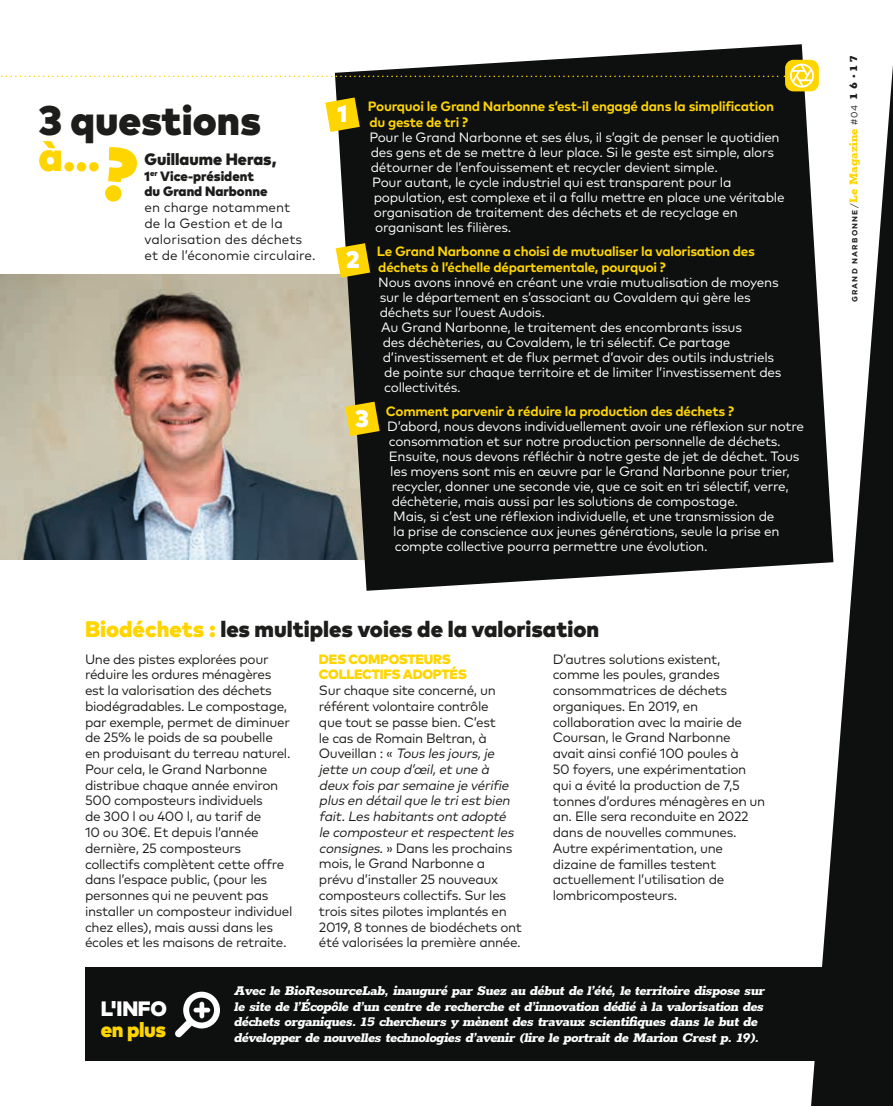
<style>
.page{position:relative;width:893px;height:1106px;background:#fff}
.page>*{position:absolute;margin:0;border:0;box-sizing:border-box;transform-origin:0 0}
.t1{font:900 41.25px "Mark Pro";color:#1d1d1b}
.t2{font:900 41.25px "Mark Pro";color:#ffd500}
.t3{font:900 24px "Mark Pro";color:#fff}
.t4{font:900 22.5px "Mark Pro";color:#1d1d1b}
.t5{font:900 20.85px "Mark Pro";color:#fff}
.t6{font:900 20.85px "Mark Pro";letter-spacing:-.02em;color:#ffd500}
.t7{font:900 16.5px "Mark Pro";color:#1d1d1b}
.t8{font:italic 800 15px/15.8px "Rokkitt";color:#fff}
.t9{font:13.5px/15.8px "Mark Pro";letter-spacing:-.025em;color:#1d1d1b}
.t10{font:13.5px "Mark Pro";letter-spacing:-.02em;color:#fff}
.t11{font:700 13.5px/15.8px "Mark Pro";letter-spacing:-.02em;color:#ffd500}
.t12{font:13.5px/15.8px "Mark Pro";color:#1d1d1b}
.t13{font:900 13.5px/15.8px "Mark Pro";color:#1d1d1b}
.t14{font:900 13.5px/15.8px "Mark Pro";letter-spacing:-.02em;color:#ffd500}
.t15{font:700 7.5px "Gotham";letter-spacing:.16em;color:#1d1d1b}
.s1{color:#ffd500}
.s2{font-style:italic}
.s3{font-weight:400;font-size:9px}
.s4{font-family:"Rokkitt";font-weight:800;font-size:13.5px;color:#ffd500}
.s5{font-family:"Rokkitt";font-weight:900;font-size:12px}
</style>
<div class="page">
<svg style="left:811px;top:65px;width:82px;height:1041px;fill:#0e100f"></svg>
<img style="left:0;top:274px;width:335px;height:285px">
<svg style="left:335px;top:44px;width:498px;height:547px;background:#262726"></svg>
<div style="left:785px;top:60px;width:34px;height:31px;background:#ffd500;border-radius:8px"></div>
<svg style="left:1px;top:64px;width:813px;height:24px"></svg>
<div style="left:85px;top:967px;width:808px;height:94px;background:#0e100f"></div>
<svg style="left:175px;top:991px;width:45px;height:46px"></svg>
<svg style="left:325px;top:97px;width:35px;height:35px"></svg>
<svg style="left:336px;top:243px;width:34px;height:35px"></svg>
<svg style="left:345px;top:401px;width:35px;height:35px"></svg>
<h1 class="t1" style="left:38px;top:89px;width:224px">3 questions</h1>
<h1 class="t2" style="left:38px;top:125px;width:63px">à...</h1>
<p class="t7" style="left:145px;top:146px;width:134px">Guillaume Heras,</p>
<p class="t13" style="left:145px;top:167px;width:124px">1<sup>er</sup> Vice-président du Grand Narbonne</p>
<p class="t12" style="left:145px;top:198px;width:173px">en charge notamment<br>de la Gestion et de la valorisation des déchets et de l’économie circulaire.</p>
<p class="t11" style="left:368px;top:97px;width:408px">Pourquoi le Grand Narbonne s’est-il engagé dans la simplification du geste de tri ?</p>
<p class="t10" style="left:369px;top:127px;width:412px">Pour le Grand Narbonne et ses élus, il s’agit de penser le quotidien</p>
<p class="t10" style="left:371px;top:142px;width:405px">des gens et de se mettre à leur place. Si le geste est simple, alors</p>
<p class="t10" style="left:371px;top:157px;width:349px">détourner de l’enfouissement et recycler devient simple.</p>
<p class="t10" style="left:372px;top:172px;width:361px">Pour autant, le cycle industriel qui est transparent pour la</p>
<p class="t10" style="left:374px;top:187px;width:412px">population, est complexe et il a fallu mettre en place une véritable</p>
<p class="t10" style="left:374px;top:202px;width:366px">organisation de traitement des déchets et de recyclage en</p>
<p class="t10" style="left:375px;top:217px;width:137px">organisant les filières.</p>
<p class="t11" style="left:377px;top:242px;width:380px">Le Grand Narbonne a choisi de mutualiser la valorisation des déchets à l’échelle départementale, pourquoi ?</p>
<p class="t10" style="left:378px;top:272px;width:402px">Nous avons innové en créant une vraie mutualisation de moyens</p>
<p class="t10" style="left:380px;top:287px;width:372px">sur le département en s’associant au Covaldem qui gère les</p>
<p class="t10" style="left:380px;top:302px;width:167px">déchets sur l’ouest Audois.</p>
<p class="t10" style="left:381px;top:317px;width:362px">Au Grand Narbonne, le traitement des encombrants issus</p>
<p class="t10" style="left:383px;top:332px;width:349px">des déchèteries, au Covaldem, le tri sélectif. Ce partage</p>
<p class="t10" style="left:383px;top:347px;width:393px">d’investissement et de flux permet d’avoir des outils industriels</p>
<p class="t10" style="left:384px;top:362px;width:399px">de pointe sur chaque territoire et de limiter l’investissement des</p>
<p class="t10" style="left:384px;top:377px;width:78px">collectivités.</p>
<p class="t11" style="left:386px;top:402px;width:350px">Comment parvenir à réduire la production des déchets ?</p>
<p class="t10" style="left:387px;top:416px;width:418px">D’abord, nous devons individuellement avoir une réflexion sur notre</p>
<p class="t10" style="left:389px;top:431px;width:393px">consommation et sur notre production personnelle de déchets.</p>
<p class="t10" style="left:389px;top:446px;width:412px">Ensuite, nous devons réfléchir à notre geste de jet de déchet. Tous</p>
<p class="t10" style="left:390px;top:461px;width:401px">les moyens sont mis en œuvre par le Grand Narbonne pour trier,</p>
<p class="t10" style="left:392px;top:476px;width:398px">recycler, donner une seconde vie, que ce soit en tri sélectif, verre,</p>
<p class="t10" style="left:392px;top:491px;width:348px">déchèterie, mais aussi par les solutions de compostage.</p>
<p class="t10" style="left:393px;top:506px;width:383px">Mais, si c’est une réflexion individuelle, et une transmission de</p>
<p class="t10" style="left:393px;top:521px;width:388px">la prise de conscience aux jeunes générations, seule la prise en</p>
<p class="t10" style="left:395px;top:536px;width:314px">compte collective pourra permettre une évolution.</p>
<h2 class="t3" style="left:337px;top:95px;width:11px">1</h2>
<h2 class="t3" style="left:346px;top:241px;width:15px">2</h2>
<h2 class="t3" style="left:355px;top:399px;width:15px">3</h2>
<h3 class="t4" style="left:85px;top:611px;width:516px"><span class="s1">Biodéchets :</span> les multiples voies de la valorisation</h3>
<p class="t9" style="left:85px;top:650px;width:209px">Une des pistes explorées pour réduire les ordures ménagères est la valorisation des déchets biodégradables. Le compostage, par exemple, permet de diminuer de 25% le poids de sa poubelle<br>en produisant du terreau naturel.<br>Pour cela, le Grand Narbonne distribue chaque année environ<br>500 composteurs individuels<br>de 300 l ou 400 l, au tarif de<br>10 ou 30€. Et depuis l’année dernière, 25 composteurs collectifs complètent cette offre dans l’espace public, (pour les personnes qui ne peuvent pas installer un composteur individuel chez elles), mais aussi dans les écoles et les maisons de retraite.</p>
<p class="t14" style="left:319px;top:650px;width:149px">DES COMPOSTEURS<br>COLLECTIFS ADOPTÉS</p>
<p class="t9" style="left:319px;top:681px;width:205px">Sur chaque site concerné, un référent volontaire contrôle<br>que tout se passe bien. C’est<br>le cas de Romain Beltran, à<br>Ouveillan : « <span class="s2">Touslesjours,je jette un coup d’œil,etune à deuxfoisparsemaine je vérifie plusen détailque le triestbien fait.Leshabitantsontadopté le composteuretrespectentles consignes.</span>» Dans les prochains mois, le Grand Narbonne a prévu d’installer 25 nouveaux composteurs collectifs. Sur les trois sites pilotes implantés en<br>2019, 8 tonnes de biodéchets ont été valorisées la première année.</p>
<p class="t9" style="left:553px;top:650px;width:214px">D’autres solutions existent, comme les poules, grandes consommatrices de déchets organiques. En 2019, en collaboration avec la mairie de<br>Coursan, le Grand Narbonne avait ainsi confié 100 poules à<br>50 foyers, une expérimentation qui a évité la production de 7,5 tonnes d’ordures ménagères en un an. Elle sera reconduite en 2022 dans de nouvelles communes.<br>Autre expérimentation, une dizaine de familles testent actuellement l’utilisation de lombricomposteurs.</p>
<h3 class="t5" style="left:101px;top:992px;width:68px">L'INFO</h3>
<h3 class="t6" style="left:101px;top:1013px;width:67px">en plus</h3>
<p class="t8" style="left:234px;top:981px;width:536px">AvecleBioResourceLab,inauguréparSuezau débutdel’été,leterritoiredisposesur lesitedel’Écopôled’un centrederechercheetd’innovation dédiéàlavalorisation des déchetsorganiques.15 chercheursy mènentdestravaux scientifiquesdanslebutde développerdenouvellestechnologiesd’avenir(lireleportraitdeMarion Crestp.19).</p>
<p class="t15" style="left:850px;top:302px;width:249px;rotate:-90deg">GRAND NARBONNE<span class="s3">/</span><span class="s4">Le Magazine</span> <span class="s3">#04</span> <span class="s5">1 6 • 1 7</span></p>
</div>
